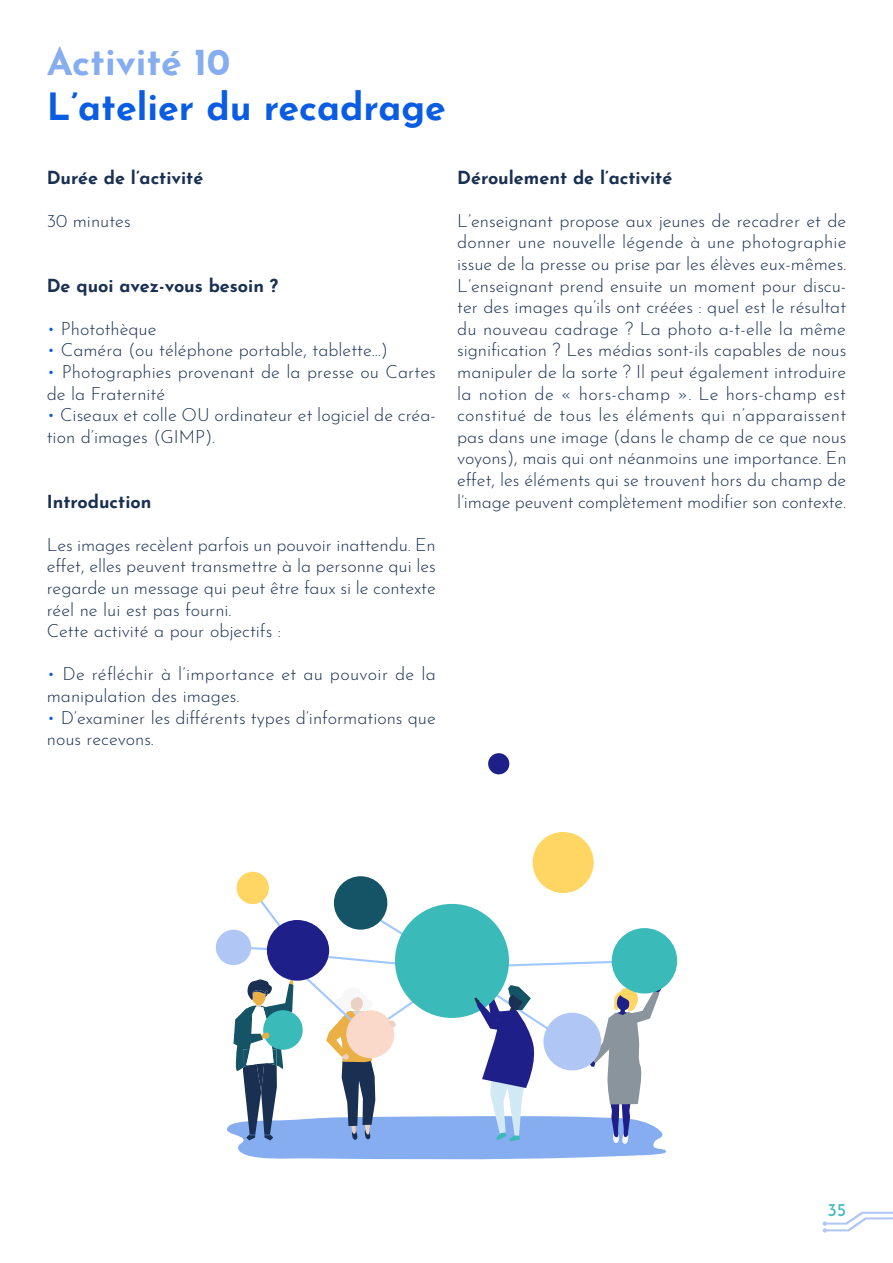
<style>
.page{position:relative;width:893px;height:1263px;background:#fff}
.page>*{position:absolute;margin:0;border:0;box-sizing:border-box;transform-origin:0 0}
.t1{font:700 37.5px "Josefin Sans";color:#0a5ce3}
.t2{font:700 37.5px "Josefin Sans";color:#85adf0}
.t3{font:300 18px/21.6px "Josefin Sans";color:#1a3052}
.t4{font:700 18px "Josefin Sans";color:#1a3052}
.t5{font:300 18px/21.6px "Josefin Sans";letter-spacing:.02em;color:#1a3052}
.t6{font:18px "Josefin Sans";color:#3bbaba}
.s1{color:#0a5ce3}
</style>
<div class="page">
<svg style="left:823px;top:1212px;width:70px;height:20px"></svg>
<div style="left:334px;top:876px;width:53px;height:54px;background:#145466;border-radius:50%"></div>
<div style="left:488px;top:753px;width:21px;height:21px;background:#1f1f8a;border-radius:50%"></div>
<div style="left:612px;top:928px;width:65px;height:65px;background:#3bbaba;border-radius:50%"></div>
<div style="left:533px;top:832px;width:61px;height:61px;background:#ffd663;border-radius:50%"></div>
<div style="left:237px;top:872px;width:32px;height:32px;background:#ffd663;border-radius:50%"></div>
<div style="left:216px;top:930px;width:35px;height:35px;background:#b0c7f5;border-radius:50%"></div>
<svg style="left:219px;top:887px;width:447px;height:273px"></svg>
<h1 class="t2" style="left:47px;top:28px;width:185px">Activité 10</h1>
<h1 class="t1" style="left:47px;top:73px;width:401px">L’atelier du recadrage</h1>
<p class="t4" style="left:47px;top:161px;width:158px">Durée de l’activité</p>
<p class="t3" style="left:47px;top:208px;width:85px">30 minutes</p>
<p class="t4" style="left:47px;top:269px;width:233px">De quoi avez-vous besoin ?</p>
<p class="t3" style="left:47px;top:316px;width:111px"><span class="s1">•</span> Photothèque</p>
<p class="t3" style="left:47px;top:338px;width:343px"><span class="s1">•</span> Caméra (ou téléphone portable, tablette…)</p>
<p class="t3" style="left:47px;top:359px;width:390px"><span class="s1">•</span> Photographies provenant de la presse ou Cartes de la Fraternité</p>
<p class="t3" style="left:47px;top:402px;width:391px"><span class="s1">•</span> Ciseaux et colle OU ordinateur et logiciel de créa&shy;tion d’images (GIMP).</p>
<p class="t4" style="left:47px;top:485px;width:106px">Introduction</p>
<p class="t3" style="left:47px;top:532px;width:391px">Les images recèlent parfois un pouvoir inattendu. En effet, elles peuvent transmettre à la personne qui les regarde un message qui peut être faux si le contexte réel ne lui est pas fourni.<br>Cette activité a pour objectifs :</p>
<p class="t5" style="left:47px;top:662px;width:391px"><span class="s1">•</span> De réfléchir à l’importance et au pouvoir de la manipulation des images.</p>
<p class="t3" style="left:47px;top:705px;width:391px"><span class="s1">•</span> D’examiner les différents types d’informations que nous recevons.</p>
<p class="t4" style="left:457px;top:161px;width:217px">Déroulement de l’activité</p>
<p class="t3" style="left:457px;top:208px;width:391px;text-align:justify">L’enseignant propose aux jeunes de recadrer et de donner une nouvelle légende à une photographie issue de la presse ou prise par les élèves eux-mêmes.<br>L’enseignant prend ensuite un moment pour discu&shy;ter des images qu’ils ont créées : quel est le résultat du nouveau cadrage ? La photo a-t-elle la même signification ? Les médias sont-ils capables de nous manipuler de la sorte ? Il peut également introduire la notion de « hors-champ ». Le hors-champ est constitué de tous les éléments qui n’apparaissent pas dans une image (dans le champ de ce que nous voyons), mais qui ont néanmoins une importance. En effet, les éléments qui se trouvent hors du champ de l’image peuvent complètement modifier son contexte.</p>
<p class="t6" style="left:827px;top:1194px;width:20px">35</p>
</div>
